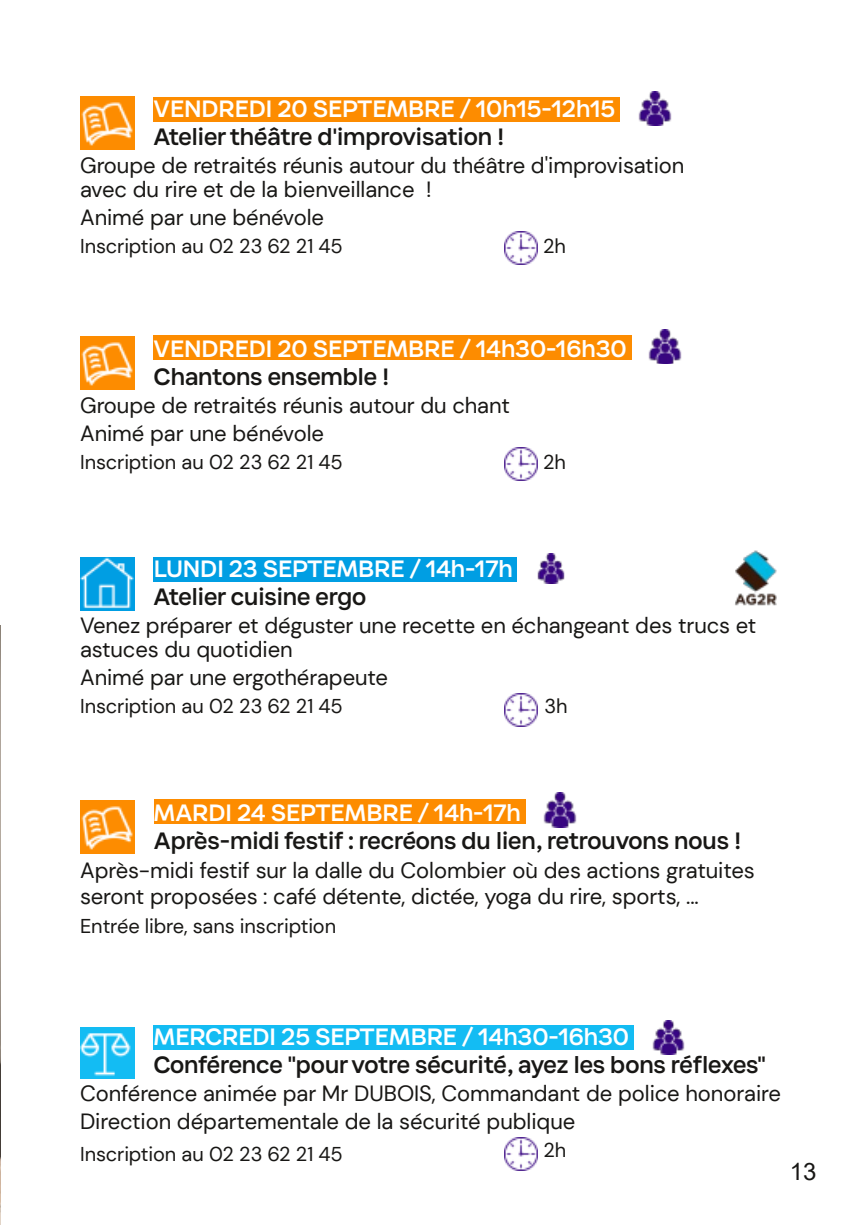
<style>
.page{position:relative;width:857px;height:1225px;background:#fff}
.page>*{position:absolute;margin:0;border:0;box-sizing:border-box;transform-origin:0 0}
.t1{font:24px "Arial";color:#181715}
.t2{font:22px/24px "DM Sans";letter-spacing:-.005em;color:#181715}
.t3{font:500 22px "Condate";letter-spacing:-.005em;color:#181715}
.t4{font:500 22px "Condate";letter-spacing:-.005em;color:#fff}
.t5{font:20px "DM Sans";letter-spacing:-.005em;color:#181715}
</style>
<div class="page">
<img style="left:0;top:625px;width:1px;height:600px">
<div style="left:153px;top:335px;width:479px;height:25px;background:#fd8c00"></div>
<img style="left:648px;top:329px;width:34px;height:35px">
<img style="left:504px;top:447px;width:33px;height:33px">
<div style="left:80px;top:337px;width:55px;height:53px;background:#fd8c00"></div>
<img style="left:81px;top:342px;width:52px;height:44px">
<div style="left:153px;top:1025px;width:480px;height:24px;background:#13bcf3"></div>
<img style="left:504px;top:1137px;width:33px;height:33px">
<img style="left:652px;top:1020px;width:33px;height:34px">
<div style="left:80px;top:1027px;width:55px;height:51px;background:#13bcf3"></div>
<img style="left:80px;top:1033px;width:51px;height:43px">
<div style="left:153px;top:97px;width:466px;height:25px;background:#fd8c00"></div>
<img style="left:638px;top:91px;width:34px;height:34px">
<img style="left:504px;top:231px;width:33px;height:33px">
<div style="left:80px;top:96px;width:55px;height:54px;background:#fd8c00"></div>
<img style="left:81px;top:102px;width:52px;height:44px">
<div style="left:154px;top:799px;width:371px;height:25px;background:#fd8c00"></div>
<img style="left:543px;top:793px;width:34px;height:34px">
<div style="left:80px;top:800px;width:55px;height:53px;background:#fd8c00"></div>
<img style="left:81px;top:806px;width:52px;height:44px">
<div style="left:153px;top:557px;width:364px;height:24px;background:#009ee3"></div>
<img style="left:504px;top:693px;width:33px;height:33px">
<img style="left:537px;top:554px;width:28px;height:29px">
<div style="left:80px;top:557px;width:55px;height:54px;background:#009ee3"></div>
<img style="left:80px;top:557px;width:53px;height:52px">
<img style="left:735px;top:550px;width:42px;height:56px">
<p class="t4" style="left:153px;top:100px;width:463px">VENDREDI 20 SEPTEMBRE / 10h15-12h15</p>
<p class="t2" style="left:80px;top:154px;width:605px">Groupe de retraités réunis autour du théâtre d'improvisation avec du rire et de la bienveillance !</p>
<p class="t2" style="left:80px;top:206px;width:245px">Animé par une bénévole</p>
<p class="t5" style="left:80px;top:233px;width:264px">Inscription au 02 23 62 21 45</p>
<p class="t5" style="left:543px;top:233px;width:24px">2h</p>
<p class="t3" style="left:153px;top:128px;width:352px">Atelier théâtre d'improvisation !</p>
<p class="t4" style="left:153px;top:340px;width:474px">VENDREDI 20 SEPTEMBRE / 14h30-16h30</p>
<p class="t2" style="left:80px;top:392px;width:431px;line-height:28px">Groupe de retraités réunis autour du chant<br>Animé par une bénévole</p>
<p class="t5" style="left:80px;top:449px;width:264px">Inscription au 02 23 62 21 45</p>
<p class="t5" style="left:543px;top:449px;width:24px">2h</p>
<p class="t3" style="left:153px;top:368px;width:237px">Chantons ensemble !</p>
<p class="t4" style="left:154px;top:560px;width:360px">LUNDI 23 SEPTEMBRE / 14h-17h</p>
<p class="t3" style="left:153px;top:588px;width:214px">Atelier cuisine ergo</p>
<p class="t2" style="left:80px;top:614px;width:677px">Venez préparer et déguster une recette en échangeant des trucs et astuces du quotidien</p>
<p class="t2" style="left:80px;top:666px;width:309px">Animé par une ergothérapeute</p>
<p class="t5" style="left:80px;top:693px;width:264px">Inscription au 02 23 62 21 45</p>
<p class="t5" style="left:544px;top:693px;width:25px">3h</p>
<p class="t4" style="left:153px;top:804px;width:368px">MARDI 24 SEPTEMBRE / 14h-17h</p>
<p class="t2" style="left:80px;top:857px;width:675px;line-height:26px">Après-midi festif sur la dalle du Colombier où des actions gratuites seront proposées : café détente, dictée, yoga du rire, sports, ...</p>
<p class="t3" style="left:154px;top:832px;width:588px">Après-midi festif : recréons du lien, retrouvons nous !</p>
<p class="t5" style="left:80px;top:913px;width:257px">Entrée libre, sans inscription</p>
<p class="t4" style="left:153px;top:1028px;width:477px">MERCREDI 25 SEPTEMBRE / 14h30-16h30</p>
<p class="t2" style="left:80px;top:1082px;width:702px">Conférence animée par Mr DUBOIS, Commandant de police honoraire</p>
<p class="t3" style="left:153px;top:1056px;width:613px">Conférence "pourvotre sécurité, ayez les bons réflexes"</p>
<p class="t2" style="left:80px;top:1110px;width:496px">Direction départementale de la sécurité publique</p>
<p class="t5" style="left:80px;top:1141px;width:264px">Inscription au 02 23 62 21 45</p>
<p class="t5" style="left:543px;top:1137px;width:24px">2h</p>
<p class="t1" style="left:789px;top:1157px;width:28px">13</p>
</div>
